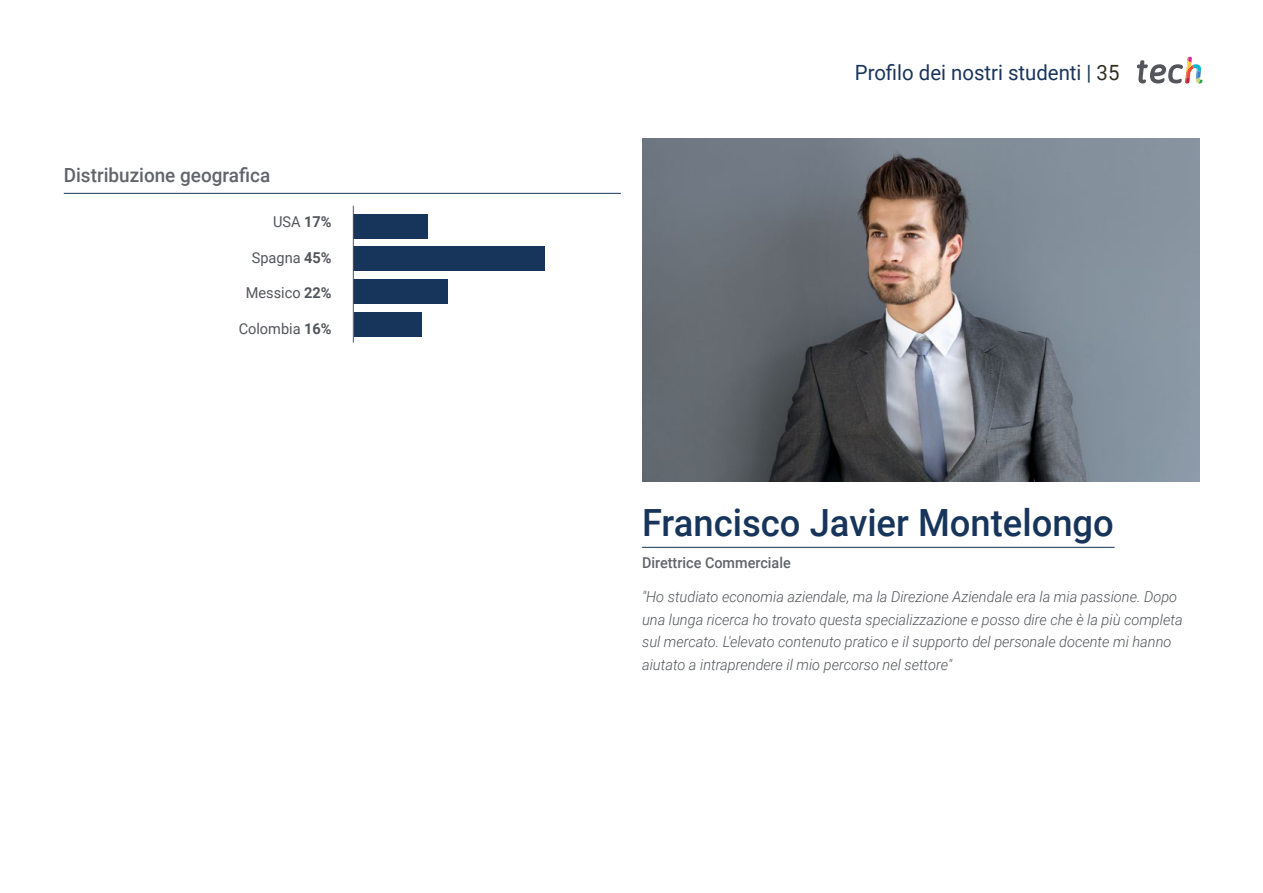
<style>
.page{position:relative;width:1263px;height:893px;background:#fff}
.page>*{position:absolute;margin:0;border:0;box-sizing:border-box;transform-origin:0 0}
.t1{font:500 37.5px "Roboto";color:#17355b}
.t2{font:21px "Roboto";color:#1a355c}
.t3{font:500 19.5px "Roboto";color:#61646a}
.t4{font:italic 300 15px/22.5px "Roboto";color:#52555b}
.t5{font:15px "Roboto";color:#52555b}
.t6{font:500 15px "Roboto";color:#61646a;scale:.96 1}
.s1{font-weight:700}
.s2{color:#312e20}
</style>
<div class="page">
<img style="left:642px;top:138px;width:557px;height:343px">
<svg style="left:1137px;top:57px;width:65px;height:27px"></svg>
<hr style="left:642px;top:547px;width:472px;height:1px;background:#123352">
<hr style="left:64px;top:193px;width:557px;height:1px;background:#17355b">
<div style="left:353px;top:279px;width:94px;height:25px;background:#17355b"></div>
<div style="left:353px;top:214px;width:74px;height:24px;background:#17355b"></div>
<div style="left:353px;top:246px;width:192px;height:25px;background:#17355b"></div>
<div style="left:354px;top:312px;width:67px;height:24px;background:#17355b"></div>
<hr style="left:353px;top:206px;width:1px;height:137px;background:#52555b">
<h3 class="t3" style="left:64px;top:161px;width:208px">Distribuzione geografica</h3>
<p class="t5" style="left:273px;top:211px;width:60px">USA <span class="s1">17%</span></p>
<p class="t5" style="left:252px;top:247px;width:81px">Spagna <span class="s1">45%</span></p>
<p class="t5" style="left:246px;top:282px;width:87px">Messico <span class="s1">22%</span></p>
<p class="t5" style="left:239px;top:318px;width:95px">Colombia <span class="s1">16%</span></p>
<h2 class="t2" style="left:855px;top:57px;width:266px">Profilo dei nostri studenti | <span class="s2">35</span></h2>
<h1 class="t1" style="left:642px;top:496px;width:473px">Francisco Javier Montelongo</h1>
<p class="t6" style="left:642px;top:552px;width:156px">Direttrice Commerciale</p>
<p class="t4" style="left:642px;top:585px;width:542px">"Ho studiato economia aziendale, ma la Direzione Aziendale era la mia passione. Dopo una lunga ricerca ho trovato questa specializzazione e posso dire che è la più completa sul mercato. L'elevato contenuto pratico e il supporto del personale docente mi hanno aiutato a intraprendere il mio percorso nel settore"</p>
</div>
